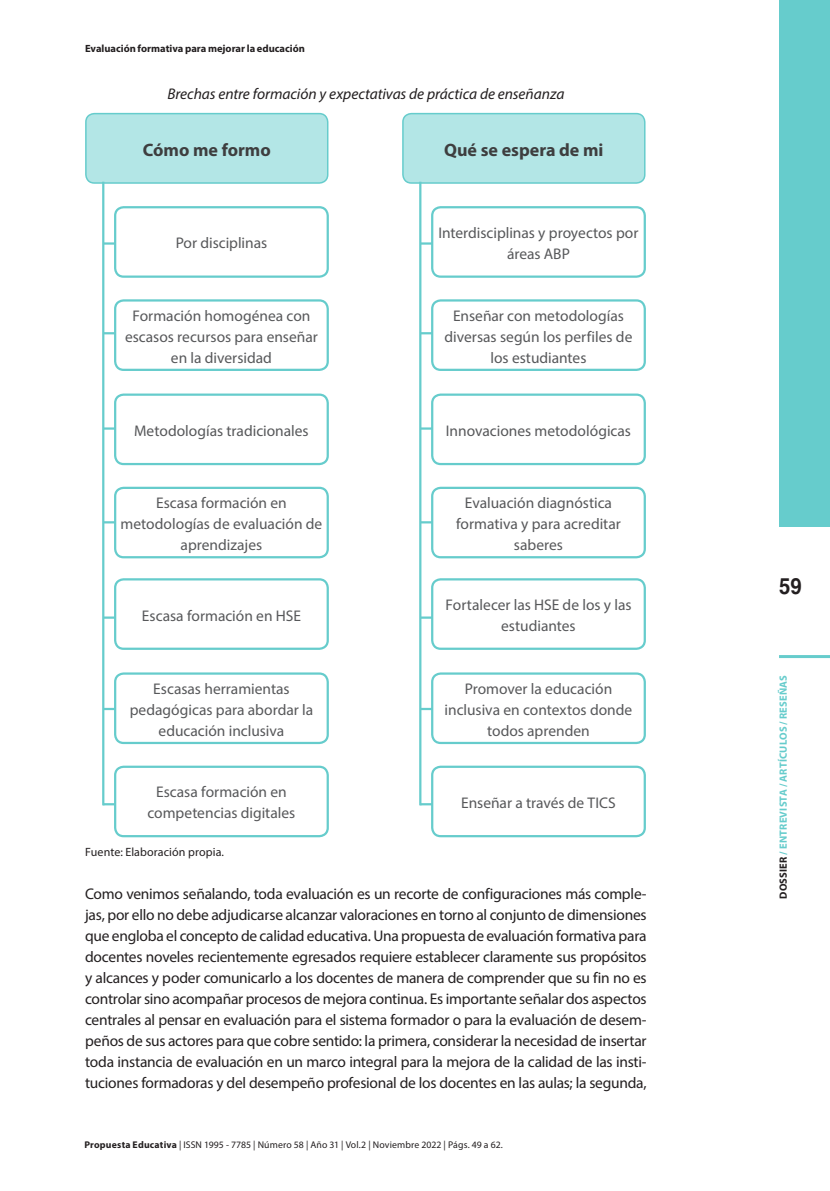
<style>
.page{position:relative;width:830px;height:1191px;background:#fff}
.page>*{position:absolute;margin:0;border:0;box-sizing:border-box;transform-origin:0 0}
.t1{font:700 22.5px "Helvetica LT Std";color:#231f20;scale:.9 1}
.t2{font:700 18px "Myriad Pro";color:#3e3e3f}
.t3{font:15.45px/21px "Myriad Pro";letter-spacing:-.015em;color:#231f20;text-align:justify}
.t4{font:15.45px/21px "Myriad Pro";color:#57585a;text-align:center}
.t5{font:italic 15.45px "Myriad Pro";letter-spacing:-.005em;color:#231f20}
.t6{font:12px "Myriad Pro";letter-spacing:.01em;color:#231f20}
.t7{font:700 10.5px "Myriad Pro";letter-spacing:-.005em;color:#231f20}
.t8{font:700 10.5px "Myriad Pro";letter-spacing:.015em;color:#6cc}
.t9{font:9.75px "Myriad Pro";letter-spacing:.01em;color:#231f20}
.s1{font-weight:700}
.s2{color:#231f20}
</style>
<div class="page">
<div style="left:778px;top:0;width:51px;height:527px;background:#6cc"></div>
<hr style="left:778px;top:655px;width:51px;height:3px;background:#6cc">
<div style="left:114px;top:206px;width:215px;height:72px;border:2px solid #6cc;border-radius:9px"></div>
<div style="left:114px;top:393px;width:215px;height:72px;border:2px solid #6cc;border-radius:9px"></div>
<div style="left:114px;top:672px;width:215px;height:72px;border:2px solid #6cc;border-radius:9px"></div>
<div style="left:86px;top:114px;width:241px;height:69px;background:#b3e6e6;border-radius:9px"></div>
<div style="left:85px;top:113px;width:243px;height:71px;border:2px solid #6cc;border-radius:9px"></div>
<div style="left:114px;top:299px;width:215px;height:72px;border:2px solid #6cc;border-radius:9px"></div>
<div style="left:114px;top:578px;width:215px;height:72px;border:2px solid #6cc;border-radius:9px"></div>
<div style="left:114px;top:487px;width:215px;height:71px;border:2px solid #6cc;border-radius:9px"></div>
<div style="left:114px;top:765px;width:215px;height:72px;border:2px solid #6cc;border-radius:9px"></div>
<hr style="left:102px;top:182px;width:2px;height:623px;background:#6cc">
<svg style="left:104px;top:803px;width:11px;height:2px"></svg>
<svg style="left:104px;top:616px;width:11px;height:3px"></svg>
<svg style="left:104px;top:427px;width:11px;height:3px"></svg>
<svg style="left:104px;top:708px;width:11px;height:2px"></svg>
<svg style="left:104px;top:521px;width:11px;height:2px"></svg>
<svg style="left:104px;top:332px;width:11px;height:2px"></svg>
<svg style="left:104px;top:242px;width:11px;height:3px"></svg>
<div style="left:431px;top:206px;width:214px;height:72px;border:2px solid #6cc;border-radius:9px"></div>
<div style="left:431px;top:393px;width:214px;height:72px;border:2px solid #6cc;border-radius:9px"></div>
<div style="left:431px;top:672px;width:214px;height:72px;border:2px solid #6cc;border-radius:9px"></div>
<div style="left:403px;top:114px;width:241px;height:69px;background:#b3e6e6;border-radius:9px"></div>
<div style="left:402px;top:113px;width:243px;height:71px;border:2px solid #6cc;border-radius:9px"></div>
<div style="left:431px;top:299px;width:214px;height:72px;border:2px solid #6cc;border-radius:9px"></div>
<div style="left:431px;top:578px;width:214px;height:72px;border:2px solid #6cc;border-radius:9px"></div>
<div style="left:431px;top:487px;width:214px;height:71px;border:2px solid #6cc;border-radius:9px"></div>
<div style="left:431px;top:765px;width:214px;height:72px;border:2px solid #6cc;border-radius:9px"></div>
<hr style="left:419px;top:182px;width:2px;height:623px;background:#6cc">
<svg style="left:421px;top:803px;width:11px;height:2px"></svg>
<svg style="left:421px;top:616px;width:11px;height:3px"></svg>
<svg style="left:421px;top:427px;width:11px;height:3px"></svg>
<svg style="left:421px;top:708px;width:11px;height:2px"></svg>
<svg style="left:421px;top:521px;width:11px;height:2px"></svg>
<svg style="left:421px;top:332px;width:11px;height:2px"></svg>
<svg style="left:421px;top:242px;width:11px;height:3px"></svg>
<p class="t7" style="left:85px;top:42px;width:221px">Evaluación formativa para mejorar la educación</p>
<p class="t5" style="left:167px;top:85px;width:398px">Brechas entre formación y expectativas de práctica de enseñanza</p>
<p class="t2" style="left:143px;top:138px;width:129px">Cómo me formo</p>
<p class="t4" style="left:176px;top:232px;width:93px">Por disciplinas</p>
<p class="t4" style="left:125px;top:305px;width:194px">Formación homogénea con escasos recursos para enseñar en la diversidad</p>
<p class="t4" style="left:134px;top:420px;width:176px">Metodologías tradicionales</p>
<p class="t4" style="left:120px;top:492px;width:203px">Escasa formación en metodologías de evaluación de aprendizajes</p>
<p class="t4" style="left:142px;top:604px;width:160px">Escasa formación en HSE</p>
<p class="t4" style="left:130px;top:678px;width:185px">Escasas herramientas pedagógicas para abordar la educación inclusiva</p>
<p class="t4" style="left:147px;top:781px;width:149px">Escasa formación en competencias digitales</p>
<p class="t2" style="left:444px;top:138px;width:161px">Qué se espera de mi</p>
<p class="t4" style="left:438px;top:222px;width:201px">Interdisciplinas y proyectos por áreas ABP</p>
<p class="t4" style="left:444px;top:305px;width:189px">Enseñar con metodologías diversas según los perfiles de los estudiantes</p>
<p class="t4" style="left:445px;top:420px;width:187px">Innovaciones metodológicas</p>
<p class="t4" style="left:456px;top:492px;width:166px">Evaluación diagnóstica formativa y para acreditar saberes</p>
<p class="t4" style="left:445px;top:594px;width:187px">Fortalecer las HSE de los y las estudiantes</p>
<p class="t4" style="left:444px;top:678px;width:189px">Promover la educación inclusiva en contextos donde todos aprenden</p>
<p class="t4" style="left:461px;top:792px;width:156px">Enseñar a través de TICS</p>
<p class="t6" style="left:85px;top:845px;width:140px">Fuente: Elaboración propia.</p>
<p class="t3" style="left:85px;top:882px;width:563px">Como venimos señalando, toda evaluación es un recorte de configuraciones más comple&shy;jas, por ello no debe adjudicarse alcanzar valoraciones en torno al conjunto de dimensiones que engloba el concepto de calidad educativa. Una propuesta de evaluación formativa para docentes noveles recientemente egresados requiere establecer claramente sus propósitos y alcances y poder comunicarlo a los docentes de manera de comprender que su fin no es controlar sino acompañar procesos de mejora continua. Es importante señalar dos aspectos centrales al pensar en evaluación para el sistema formador o para la evaluación de desem&shy;peños de sus actores para que cobre sentido: la primera, considerar la necesidad de insertar toda instancia de evaluación en un marco integral para la mejora de la calidad de las insti&shy;tuciones formadoras y del desempeño profesional de los docentes en las aulas; la segunda,</p>
<p class="t9" style="left:84px;top:1139px;width:420px"><span class="s1">Propuesta Educativa</span> | ISSN 1995 - 7785 | Número 58 | Año 31 | Vol.2 | Noviembre 2022 | Págs. 49 a 62.</p>
<h1 class="t1" style="left:778px;top:572px;width:27px">59</h1>
<p class="t8" style="left:776px;top:898px;width:225px;rotate:-90deg"><span class="s2">DOSSIER</span> / ENTREVISTA / ARTÍCULOS / RESEÑAS</p>
</div>
